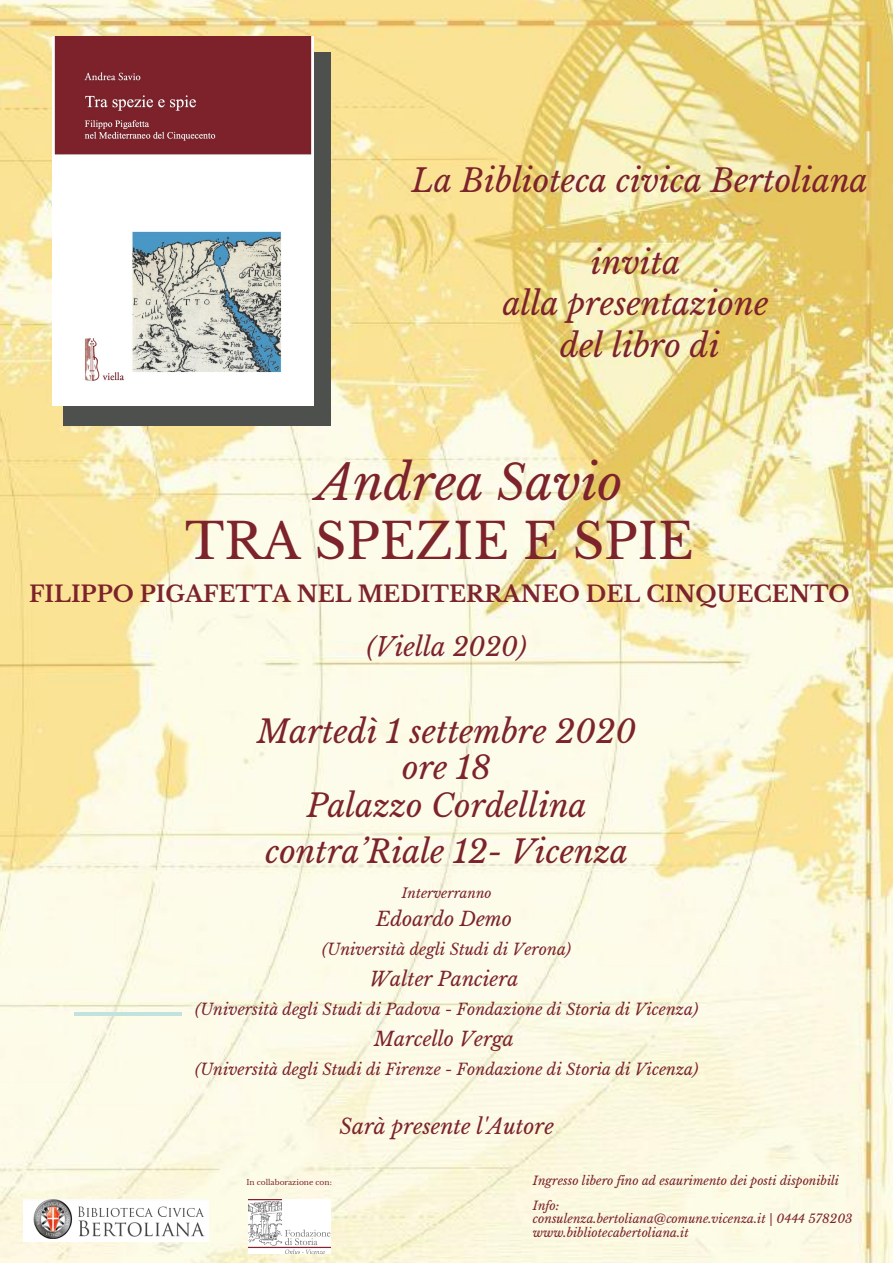
<style>
.page{position:relative;width:893px;height:1263px;background:#fff}
.page>*{position:absolute;margin:0;border:0;box-sizing:border-box;transform-origin:0 0}
.t1{font:48.97px "Libre Baskerville";color:#7c232c}
.t2{font:italic 48px "Libre Baskerville";color:#7c232c}
.t3{font:italic 31.65px/41.2px "Libre Baskerville";color:#7c232c;text-align:center}
.t4{font:italic 31.5px/46.5px "Libre Baskerville";color:#7c232c;text-align:center}
.t5{font:italic 25.5px "Libre Baskerville";color:#7c232c}
.t6{font:700 22.35px "Libre Baskerville";color:#7c232c}
.t7{font:italic 21px "Libre Baskerville";color:#7c232c}
.t8{font:italic 19.5px "Libre Baskerville";color:#7c232c}
.t9{font:italic 15.75px "Libre Baskerville";color:#7c232c}
.t10{font:italic 13.5px "Libre Baskerville";color:#7c232c}
.t11{font:italic 12px/24.6px "Libre Baskerville";color:#7c232c}
.t12{font:7.5px "Libre Baskerville";color:#7c232c}
</style>
<div class="page">
<img style="left:0;top:0;width:893px;height:1263px">
<hr style="left:74px;top:1012px;width:108px;height:3px;background:#c1e2dd">
<div style="left:63px;top:52px;width:268px;height:373px;background:#4e504e"></div>
<img style="left:52px;top:36px;width:261px;height:370px">
<img style="left:23px;top:1200px;width:185px;height:41px">
<img style="left:248px;top:1200px;width:82px;height:53px">
<h3 class="t3" style="left:412px;top:160px;width:457px">La Biblioteca civica Bertoliana</h3>
<h3 class="t3" style="left:503px;top:242px;width:267px">invita<br>alla presentazione del libro di</h3>
<h2 class="t2" style="left:317px;top:454px;width:307px">Andrea Savio</h2>
<h1 class="t1" style="left:185px;top:511px;width:510px">TRA SPEZIE E SPIE</h1>
<h3 class="t6" style="left:29px;top:580px;width:822px">FILIPPO PIGAFETTA NEL MEDITERRANEO DEL CINQUECENTO</h3>
<h3 class="t5" style="left:367px;top:631px;width:161px">(Viella 2020)</h3>
<h3 class="t4" style="left:257px;top:714px;width:380px;line-height:36.2px">Martedì 1 settembre 2020 ore 18</h3>
<h3 class="t4" style="left:265px;top:782px;width:364px">Palazzo Cordellina contra’Riale 12- Vicenza</h3>
<p class="t10" style="left:402px;top:884px;width:91px">Interverranno</p>
<p class="t8" style="left:376px;top:907px;width:138px">Edoardo Demo</p>
<p class="t9" style="left:322px;top:939px;width:250px">(Università degli Studi di Verona)</p>
<p class="t8" style="left:369px;top:967px;width:151px">Walter Panciera</p>
<p class="t9" style="left:195px;top:999px;width:504px">(Università degli Studi di Padova - Fondazione di Storia di Vicenza)</p>
<p class="t8" style="left:374px;top:1027px;width:141px">Marcello Verga</p>
<p class="t9" style="left:195px;top:1059px;width:505px">(Università degli Studi di Firenze - Fondazione di Storia di Vicenza)</p>
<h3 class="t7" style="left:340px;top:1114px;width:216px">Sarà presente l'Autore</h3>
<p class="t12" style="left:246px;top:1177px;width:87px">In collaborazione con:</p>
<p class="t11" style="left:533px;top:1169px;width:307px">Ingresso libero fino ad esaurimento dei posti disponibili<br>Info:</p>
<p class="t11" style="left:533px;top:1212px;width:321px;line-height:13.4px">consulenza.bertoliana@comune.vicenza.it | 0444 578203 www.bibliotecabertoliana.it</p>
</div>
